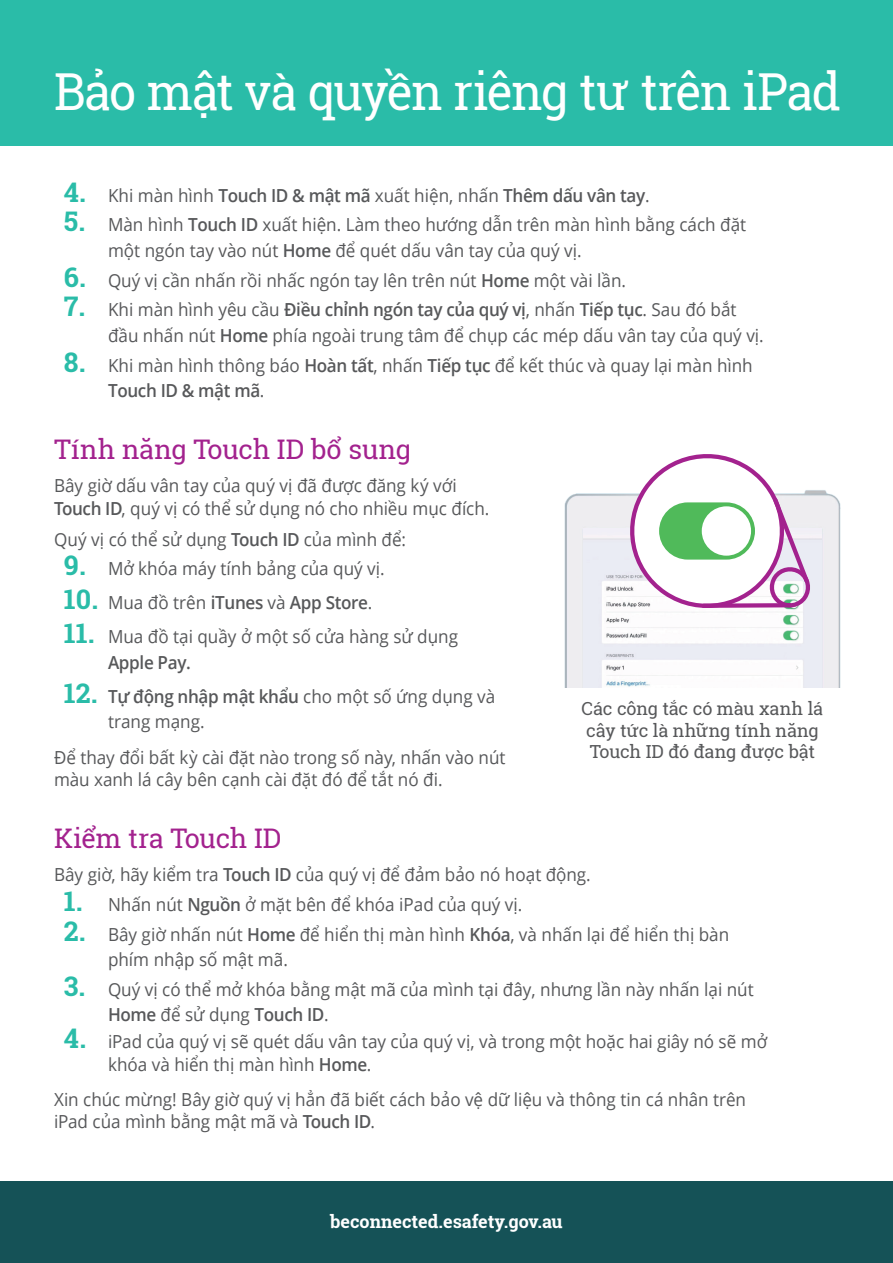
<style>
.page{position:relative;width:893px;height:1263px;background:#fff}
.page>*{position:absolute;margin:0;border:0;box-sizing:border-box;transform-origin:0 0}
.t1{font:51px "Roboto Slab";letter-spacing:-.03em;color:#fff;scale:.95 1}
.t2{font:27px "Roboto Slab";letter-spacing:-.005em;color:#a3228e}
.t3{font:18px/25.5px "Open Sans";color:#57585a;scale:.95 1}
.t4{font:600 18px "Open Sans";letter-spacing:-.02em;color:#57585a;scale:.95 1}
.t5{font:18px/21.6px "Roboto Slab";letter-spacing:-.01em;color:#57585a}
.t6{font:700 18px "Roboto Slab";color:#fff}
.s1{font-family:"Roboto Slab";font-weight:700;font-size:27px;color:#2abca8}
.s2{font-weight:400}
.s3{font-weight:600}
</style>
<div class="page">
<div style="left:0;top:1181px;width:893px;height:82px;background:#155257"></div>
<div style="left:0;top:0;width:893px;height:145px;background:#2abca8"></div>
<img style="left:564px;top:490px;width:277px;height:198px">
<img style="left:583px;top:528px;width:238px;height:160px">
<svg style="left:616px;top:454px;width:200px;height:168px"></svg>
<div style="left:659px;top:502px;width:96px;height:58px;background:#50ba5a;border-radius:29px"></div>
<div style="left:702px;top:506px;width:49px;height:50px;background:#fff;border-radius:50%"></div>
<h1 class="t1" style="left:54px;top:57px;width:830px">Bảo mật và quyền riêng tư trên iPad</h1>
<p class="t4" style="left:64px;top:183px;width:618px"><span class="s1">4.</span> <span class="s2">Khi màn hình</span> Touch ID &amp; mật mã <span class="s2">xuất hiện, nhấn</span> Thêm dấu vân tay<span class="s2">.</span></p>
<p class="t3" style="left:108px;top:212px;width:673px;text-indent:-44px"><span class="s1">5.</span> Màn hình <span class="s3">Touch ID</span> xuất hiện. Làm theo hướng dẫn trên màn hình bằng cách đặt một ngón tay vào nút <span class="s3">Home</span> để quét dấu vân tay của quý vị.</p>
<p class="t3" style="left:64px;top:267px;width:593px"><span class="s1">6.</span> Quý vị cần nhấn rồi nhấc ngón tay lên trên nút <span class="s3">Home</span> một vài lần.</p>
<p class="t3" style="left:108px;top:297px;width:692px;text-indent:-44px"><span class="s1">7.</span> Khi màn hình yêu cầu <span class="s3">Điều chỉnh ngón tay của quý vị</span>, nhấn <span class="s3">Tiếp tục</span>. Sau đó bắt đầu nhấn nút <span class="s3">Home</span> phía ngoài trung tâm để chụp các mép dấu vân tay của quý vị.</p>
<p class="t3" style="left:108px;top:352px;width:680px;text-indent:-44px"><span class="s1">8.</span> Khi màn hình thông báo <span class="s3">Hoàn tất</span>, nhấn <span class="s3">Tiếp tục</span> để kết thúc và quay lại màn hình<br><span class="s3">Touch ID &amp; mật mã</span>.</p>
<h2 class="t2" style="left:54px;top:431px;width:359px">Tính năng Touch ID bổ sung</h2>
<p class="t3" style="left:54px;top:474px;width:460px;line-height:22.5px">Bây giờ dấu vân tay của quý vị đã được đăng ký với<br><span class="s3">Touch ID</span>, quý vị có thể sử dụng nó cho nhiều mục đích.</p>
<p class="t3" style="left:54px;top:526px;width:372px">Quý vị có thể sử dụng <span class="s3">Touch ID</span> của mình để:</p>
<p class="t3" style="left:64px;top:556px;width:339px"><span class="s1">9.</span> Mở khóa máy tính bảng của quý vị.</p>
<p class="t4" style="left:64px;top:590px;width:326px"><span class="s1">10.</span> <span class="s2">Mua đồ trên</span> iTunes <span class="s2">và</span> App Store<span class="s2">.</span></p>
<p class="t3" style="left:108px;top:624px;width:370px;text-indent:-44px"><span class="s1">11.</span> Mua đồ tại quầy ở một số cửa hàng sử dụng<br><span class="s3">Apple Pay.</span></p>
<p class="t3" style="left:108px;top:683px;width:409px;text-indent:-44px"><span class="s1">12.</span> <span class="s3">Tự động nhập mật khẩu</span> cho một số ứng dụng và trang mạng.</p>
<p class="t3" style="left:54px;top:745px;width:477px;line-height:22.5px">Để thay đổi bất kỳ cài đặt nào trong số này, nhấn vào nút màu xanh lá cây bên cạnh cài đặt đó để tắt nó đi.</p>
<h2 class="t2" style="left:54px;top:820px;width:229px">Kiểm tra Touch ID</h2>
<p class="t3" style="left:54px;top:861px;width:566px">Bây giờ, hãy kiểm tra <span class="s3">Touch ID</span> của quý vị để đảm bảo nó hoạt động.</p>
<p class="t3" style="left:64px;top:891px;width:484px"><span class="s1">1.</span> Nhấn nút <span class="s3">Nguồn</span> ở mặt bên để khóa iPad của quý vị.</p>
<p class="t3" style="left:108px;top:921px;width:655px;text-indent:-44px"><span class="s1">2.</span> Bây giờ nhấn nút <span class="s3">Home</span> để hiển thị màn hình <span class="s3">Khóa</span>, và nhấn lại để hiển thị bàn phím nhập số mật mã.</p>
<p class="t3" style="left:108px;top:976px;width:681px;text-indent:-44px"><span class="s1">3.</span> Quý vị có thể mở khóa bằng mật mã của mình tại đây, nhưng lần này nhấn lại nút<br><span class="s3">Home</span> để sử dụng <span class="s3">Touch ID</span>.</p>
<p class="t3" style="left:108px;top:1030px;width:695px;line-height:22.5px;text-indent:-44px"><span class="s1">4.</span> iPad của quý vị sẽ quét dấu vân tay của quý vị, và trong một hoặc hai giây nó sẽ mở khóa và hiển thị màn hình <span class="s3">Home</span>.</p>
<p class="t3" style="left:54px;top:1088px;width:730px;line-height:22.5px">Xin chúc mừng! Bây giờ quý vị hẳn đã biết cách bảo vệ dữ liệu và thông tin cá nhân trên iPad của mình bằng mật mã và <span class="s3">Touch ID</span>.</p>
<p class="t5" style="left:582px;top:698px;width:243px">Các công tắc có màu xanh lá cây tức là những tính năng<br>Touch ID đó đang được bật</p>
<p class="t6" style="left:330px;top:1209px;width:234px">beconnected.esafety.gov.au</p>
</div>
